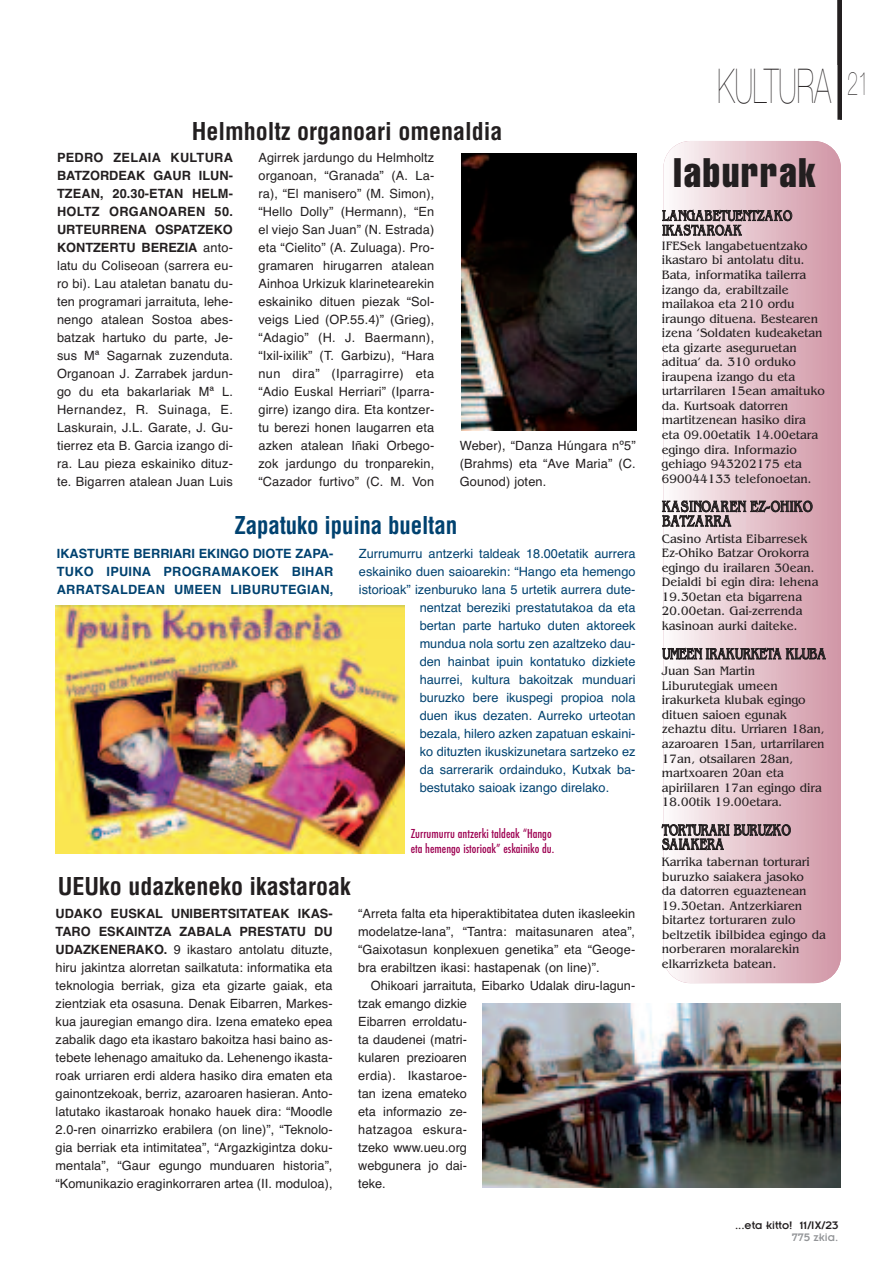
<style>
.page{position:relative;width:893px;height:1263px;background:#fff}
.page>*{position:absolute;margin:0;border:0;box-sizing:border-box;transform-origin:0 0}
.t1{font:200 48px "Helvetica Neue";color:#231f20;scale:.6 1}
.t2{font:extra-condensed 40.5px "Helvetica";letter-spacing:.045em;color:#231f20}
.t3{font:700 condensed 24px "Helvetica";color:#231f20}
.t4{font:700 condensed 24px "Helvetica";letter-spacing:-.01em;color:#004270;scale:.96 1}
.t5{font:15.75px/14.7px "Benguiat";letter-spacing:.025em;color:#231f20;scale:.8 1}
.t6{font:15.75px/14.2px "Benguiat";letter-spacing:.025em;color:#231f20;scale:.77 1}
.t7{font:15.75px "Benguiat";color:#231f20;scale:.77 1}
.t8{font:15px/14.7px "Benguiat";letter-spacing:.03em;color:#231f20;scale:.8 1}
.t9{font:12.75px/18px "Helvetica";letter-spacing:.005em;color:#231f20;text-align:justify}
.t10{font:12.75px/14.5px "Benguiat";color:#231f20;scale:.94 1}
.t11{font:12.75px "Helvetica";color:#004270}
.t12{font:700 12.75px/18px "Helvetica";letter-spacing:.02em;color:#004270;text-align:justify}
.t13{font:500 condensed 12px/15px "Futura";color:#9d0151}
.t14{font:12px "Insignia";color:#231f20}
.t15{font:12px "Insignia";color:#939598}
.s1{font-weight:700}
</style>
<div class="page">
<div style="left:837px;top:0;width:5px;height:120px;background:#231f20"></div>
<img style="left:461px;top:154px;width:176px;height:277px">
<div style="left:663px;top:141px;width:178px;height:842px;background:linear-gradient(to right,#fdfafa,#d095a5);border-radius:27px"></div>
<img style="left:56px;top:605px;width:349px;height:248px">
<img style="left:482px;top:1004px;width:358px;height:183px">
<h3 class="t3" style="left:192px;top:117px;width:312px">Helmholtz organoari omenaldia</h3>
<p class="t9" style="left:57px;top:149px;width:177px"><span class="s1">PEDRO ZELAIA KULTURA BATZORDEAK GAUR ILUN-TZEAN, 20.30-ETAN HELM-HOLTZ ORGANOAREN 50.<br>URTEURRENA OSPATZEKO KONTZERTU BEREZIA</span> anto&shy;latu du Coliseoan (sarrera eu&shy;ro bi). Lau ataletan banatu du&shy;ten programari jarraituta, lehe&shy;nengo atalean Sostoa abes&shy;batzak hartuko du parte, Je&shy;sus Mª Sagarnak zuzenduta.<br>Organoan J. Zarrabek jardun&shy;go du eta bakarlariak Mª L.<br>Hernandez, R. Suinaga, E.<br>Laskurain, J.L. Garate, J. Gu&shy;tierrez eta B. Garcia izango di&shy;ra. Lau pieza eskainiko dituz&shy;te. Bigarren atalean Juan Luis</p>
<p class="t9" style="left:258px;top:149px;width:177px">Agirrek jardungo du Helmholtz organoan, “Granada” (A. La&shy;ra), “El manisero” (M. Simon), “Hello Dolly” (Hermann), “En el viejo San Juan” (N. Estrada) eta “Cielito” (A. Zuluaga). Pro&shy;gramaren hirugarren atalean Ainhoa Urkizuk klarinetearekin eskainiko dituen piezak “Sol&shy;veigs Lied (OP.55.4)” (Grieg), “Adagio” (H. J. Baermann), “Ixil-ixilik” (T. Garbizu), “Hara nun dira” (Iparragirre) eta “Adio Euskal Herriari” (Iparra&shy;girre) izango dira. Eta kontzer&shy;tu berezi honen laugarren eta azken atalean Iñaki Orbego&shy;zok jardungo du tronparekin, “Cazador furtivo” (C. M. Von</p>
<p class="t9" style="left:460px;top:437px;width:177px">Weber), “Danza Húngara nº5” (Brahms) eta “Ave Maria” (C.<br>Gounod) joten.</p>
<h3 class="t4" style="left:235px;top:512px;width:233px">Zapatuko ipuina bueltan</h3>
<p class="t12" style="left:57px;top:545px;width:278px">IKASTURTE BERRIARI EKINGO DIOTE ZAPA-TUKO IPUINA PROGRAMAKOEK BIHAR ARRATSALDEAN UMEEN LIBURUTEGIAN,</p>
<p class="t11" style="left:359px;top:546px;width:278px">Zurrumurru antzerki taldeak 18.00etatik aurrera</p>
<p class="t11" style="left:359px;top:564px;width:278px">eskainiko duen saioarekin: “Hango eta hemengo</p>
<p class="t11" style="left:359px;top:582px;width:278px">istorioak” izenburuko lana 5 urtetik aurrera dute-</p>
<p class="t11" style="left:420px;top:600px;width:217px">nentzat bereziki prestatutakoa da eta</p>
<p class="t11" style="left:420px;top:618px;width:217px">bertan parte hartuko duten aktoreek</p>
<p class="t11" style="left:420px;top:636px;width:217px">mundua nola sortu zen azaltzeko dau-</p>
<p class="t11" style="left:420px;top:654px;width:217px">den hainbat ipuin kontatuko dizkiete</p>
<p class="t11" style="left:420px;top:672px;width:217px">haurrei, kultura bakoitzak munduari</p>
<p class="t11" style="left:420px;top:690px;width:217px">buruzko bere ikuspegi propioa nola</p>
<p class="t11" style="left:420px;top:708px;width:217px">duen ikus dezaten. Aurreko urteotan</p>
<p class="t11" style="left:420px;top:726px;width:217px">bezala, hilero azken zapatuan eskaini-</p>
<p class="t11" style="left:420px;top:744px;width:217px">ko dituzten ikuskizunetara sartzeko ez</p>
<p class="t11" style="left:420px;top:762px;width:217px">da sarrerarik ordainduko, Kutxak ba-</p>
<p class="t11" style="left:420px;top:780px;width:191px">bestutako saioak izango direlako.</p>
<h3 class="t3" style="left:58px;top:873px;width:295px">UEUko udazkeneko ikastaroak</h3>
<p class="t13" style="left:411px;top:826px;width:145px">Zurrumurru antzerki taldeak “Hango eta hemengo istorioak” eskainiko du.</p>
<p class="t9" style="left:56px;top:905px;width:279px"><span class="s1">UDAKO EUSKAL UNIBERTSITATEAK IKAS-TARO ESKAINTZA ZABALA PRESTATU DU UDAZKENERAKO.</span> 9 ikastaro antolatu dituzte, hiru jakintza alorretan sailkatuta: informatika eta teknologia berriak, giza eta gizarte gaiak, eta zientziak eta osasuna. Denak Eibarren, Markes&shy;kua jauregian emango dira. Izena emateko epea zabalik dago eta ikastaro bakoitza hasi baino as&shy;tebete lehenago amaituko da. Lehenengo ikasta&shy;roak urriaren erdi aldera hasiko dira ematen eta gainontzekoak, berriz, azaroaren hasieran. Anto&shy;latutako ikastaroak honako hauek dira: “Moodle 2.0-ren oinarrizko erabilera (on line)”, “Teknolo&shy;gia berriak eta intimitatea”, “Argazkigintza doku&shy;mentala”, “Gaur egungo munduaren historia”, “Komunikazio eraginkorraren artea (II. moduloa),</p>
<p class="t9" style="left:358px;top:905px;width:279px">“Arreta falta eta hiperaktibitatea duten ikasleekin modelatze-lana”, “Tantra: maitasunaren atea”, “Gaixotasun konplexuen genetika” eta “Geoge&shy;bra erabiltzen ikasi: hastapenak (on line)”.</p>
<p class="t9" style="left:358px;top:977px;width:279px;text-align:left;text-indent:13px">Ohikoari jarraituta, Eibarko Udalak diru-lagun&shy;tzak emango dizkie<br>Eibarren erroldatu-<br>ta daudenei (matri-<br>kularen prezioaren<br>erdia). Ikastaroe-<br>tan izena emateko<br>eta informazio ze-<br>hatzagoa eskura-<br>tzeko www.ueu.org<br>webgunera jo dai-<br>teke.</p>
<h1 class="t1" style="left:718px;top:59px;width:254px">KULTURA <sup>21</sup></h1>
<h2 class="t2" style="left:674px;top:158px;width:144px">laburrak</h2>
<p class="t8" style="left:662px;top:208px;width:164px">LANGABETUENTZAKO<br>IKASTAROAK</p>
<p class="t10" style="left:662px;top:238px;width:175px">IFESek langabetuentzako ikastaro bi antolatu ditu.<br>Bata, informatika tailerra izango da, erabiltzaile mailakoa eta 210 ordu iraungo dituena. Bestearen izena ‘Soldaten kudeaketan eta gizarte aseguruetan aditua’ da. 310 orduko iraupena izango du eta urtarrilaren 15ean amaituko da. Kurtsoak datorren martitzenean hasiko dira eta 09.00etatik 14.00etara egingo dira. Informazio gehiago 943202175 eta<br>690044133 telefonoetan.</p>
<p class="t5" style="left:662px;top:499px;width:190px">KASINOAREN EZ-OHIKO<br>BATZARRA</p>
<p class="t10" style="left:662px;top:531px;width:168px">Casino Artista Eibarresek<br>Ez-Ohiko Batzar Orokorra egingo du irailaren 30ean.<br>Deialdi bi egin dira: lehena<br>19.30etan eta bigarrena<br>20.00etan. Gai-zerrenda kasinoan aurki daiteke.</p>
<p class="t7" style="left:662px;top:644px;width:214px">UMEEN IRAKURKETA KLUBA</p>
<p class="t10" style="left:662px;top:663px;width:175px">Juan San Martin<br>Liburutegiak umeen irakurketa klubak egingo dituen saioen egunak zehaztu ditu. Urriaren 18an, azaroaren 15an, urtarrilaren<br>17an, otsailaren 28an, martxoaren 20an eta apiriilaren 17an egingo dira<br>18.00tik 19.00etara.</p>
<p class="t6" style="left:662px;top:823px;width:169px">TORTURARI BURUZKO<br>SAIAKERA</p>
<p class="t10" style="left:662px;top:854px;width:176px">Karrika tabernan torturari buruzko saiakera jasoko<br>da datorren eguaztenean<br>19.30etan. Antzerkiaren bitartez torturaren zulo beltzetik ibilbidea egingo da norberaren moralarekin elkarrizketa batean.</p>
<p class="t14" style="left:735px;top:1222px;width:105px">...eta kitto! 11/IX/23</p>
<p class="t15" style="left:792px;top:1234px;width:48px">775 zkia.</p>
</div>
